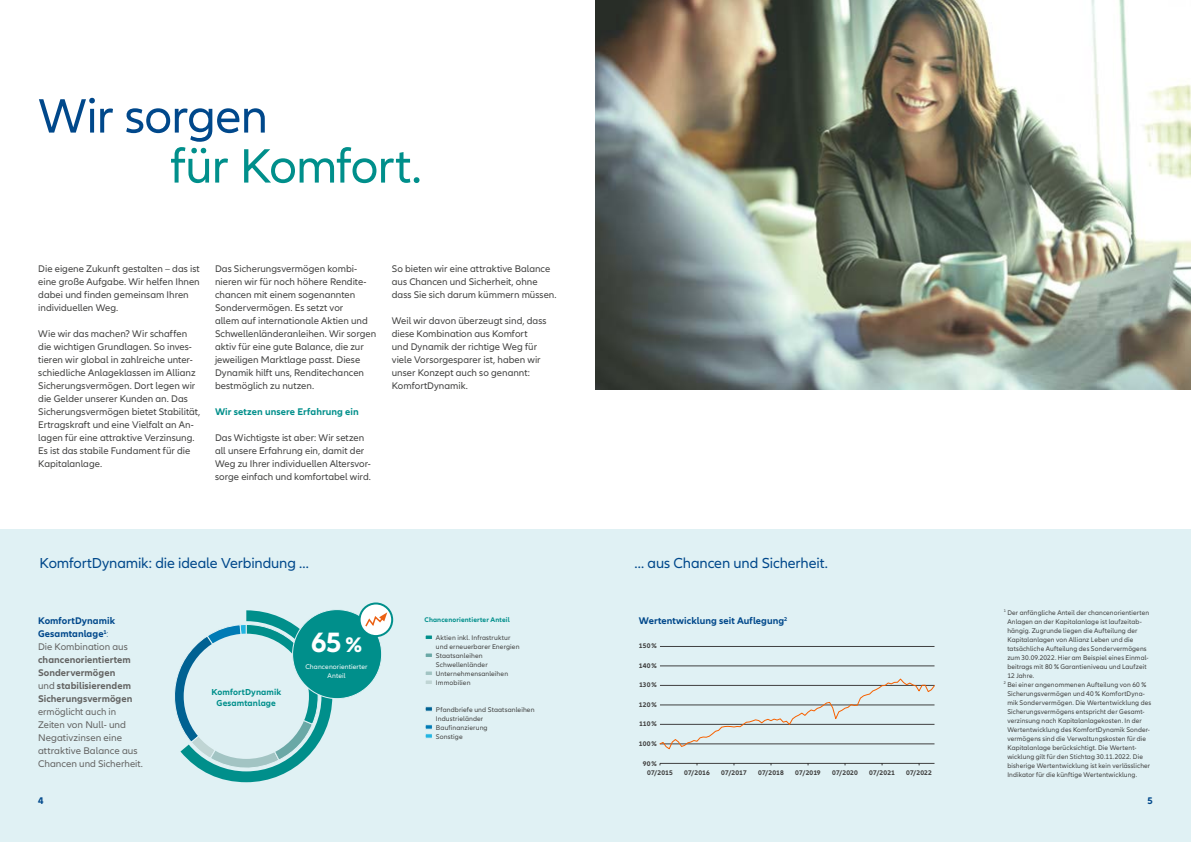
<style>
.page{position:relative;width:1191px;height:842px;background:#fff}
.page>*{position:absolute;margin:0;border:0;box-sizing:border-box;transform-origin:0 0}
.t1{font:50px "Allianz Neo";letter-spacing:-.02em;color:#008f8b}
.t2{font:50px "Allianz Neo";letter-spacing:-.015em;color:#00488b}
.t3{font:700 29px "Allianz Neo";color:#fff}
.t4{font:15px "Allianz Neo";letter-spacing:-.01em;color:#00488b}
.t5{font:10px/13px "Allianz Neo";color:#414140}
.t6{font:10px/13px "Allianz Neo";color:#636362}
.t7{font:700 10px/13px "Allianz Neo";letter-spacing:.005em;color:#00488b}
.t8{font:700 10px/13px "Allianz Neo";letter-spacing:.005em;color:#636362}
.t9{font:700 10px "Allianz Neo";letter-spacing:.005em;color:#008f8b}
.t10{font:700 9px/11px "Allianz Neo";letter-spacing:.01em;color:#008f8b;text-align:center}
.t11{font:7px/9px "Allianz Neo";letter-spacing:.015em;color:#414140}
.t12{font:700 7px/9.4px "Allianz Neo";letter-spacing:.015em;color:#414140}
.t13{font:700 7px "Allianz Neo";letter-spacing:.02em;color:#008f8b}
.t14{font:7px/9px "Allianz Neo";letter-spacing:.015em;color:#fff;text-align:center}
.s1{font-weight:300}
.s2{font-weight:400;color:#636362}
.s3{font-weight:400}
.s4{font-size:21.8px}
</style>
<div class="page">
<div style="left:0;top:529px;width:1191px;height:313px;background:#e0f1f4"></div>
<svg style="left:174px;top:610px;width:158px;height:172px"></svg>
<img style="left:595px;top:0;width:596px;height:389px">
<svg style="left:425px;top:635px;width:7px;height:4px"></svg>
<svg style="left:425px;top:653px;width:7px;height:4px"></svg>
<svg style="left:425px;top:671px;width:7px;height:4px"></svg>
<svg style="left:426px;top:680px;width:6px;height:4px"></svg>
<svg style="left:425px;top:706px;width:7px;height:6px"></svg>
<svg style="left:425px;top:724px;width:7px;height:6px"></svg>
<svg style="left:425px;top:733px;width:7px;height:6px"></svg>
<div style="left:185px;top:635px;width:123px;height:123px;background:#e0f1f4;border-radius:50%"></div>
<div style="left:292px;top:610px;width:89px;height:89px;background:#008f8b;border-radius:50%"></div>
<svg style="left:359px;top:603px;width:33px;height:33px"></svg>
<div style="left:358px;top:602px;width:35px;height:35px;border:2px solid #008f8b;border-radius:50%"></div>
<svg style="left:364px;top:612px;width:23px;height:16px"></svg>
<hr style="left:660px;top:646px;width:274px;height:1px;background:#404040">
<hr style="left:660px;top:665px;width:274px;height:1px;background:#404040">
<hr style="left:660px;top:763px;width:274px;height:1px;background:#404040">
<svg style="left:659px;top:678px;width:276px;height:72px"></svg>
<h1 class="t2" style="left:38px;top:87px;width:231px">Wir sorgen</h1>
<h1 class="t1" style="left:170px;top:137px;width:253px">für Komfort.</h1>
<p class="t5" style="left:38px;top:263px;width:163px">Die eigene Zukunft gestalten – das ist eine große Aufgabe. Wir helfen Ihnen dabei und finden gemeinsam Ihren individuellen Weg.</p>
<p class="t5" style="left:38px;top:328px;width:164px">Wie wir das machen? Wir schaffen die wichtigen Grundlagen. So inves&shy;tieren wir global in zahlreiche unter&shy;schiedliche Anlageklassen im Allianz Sicherungsvermögen. Dort legen wir die Gelder unserer Kunden an. Das Sicherungsvermögen bietet Stabilität, Ertragskraft und eine Vielfalt an An&shy;lagen für eine attraktive Verzinsung.<br>Es ist das stabile Fundament für die Kapitalanlage.</p>
<p class="t5" style="left:215px;top:263px;width:163px">Das Sicherungsvermögen kombi&shy;nieren wir für noch höhere Rendite&shy;chancen mit einem sogenannten Sondervermögen. Es setzt vor<br>allem auf internationale Aktien und Schwellenländeranleihen. Wir sorgen aktiv für eine gute Balance, die zur jeweiligen Marktlage passt. Diese Dynamik hilft uns, Renditechancen bestmöglich zu nutzen.</p>
<p class="t9" style="left:215px;top:406px;width:145px">Wir setzen unsere Erfahrung ein</p>
<p class="t5" style="left:215px;top:432px;width:157px">Das Wichtigste ist aber: Wir setzen all unsere Erfahrung ein, damit der Weg zu Ihrer individuellen Altersvor&shy;sorge einfach und komfortabel wird.</p>
<p class="t5" style="left:392px;top:263px;width:166px">So bieten wir eine attraktive Balance aus Chancen und Sicherheit, ohne dass Sie sich darum kümmern müssen.</p>
<p class="t5" style="left:392px;top:315px;width:156px">Weil wir davon überzeugt sind, dass diese Kombination aus Komfort und Dynamik der richtige Weg für viele Vorsorgesparer ist, haben wir unser Konzept auch so genannt:<br>KomfortDynamik.</p>
<h3 class="t4" style="left:40px;top:554px;width:271px">KomfortDynamik: die ideale Verbindung …</h3>
<h3 class="t4" style="left:634px;top:554px;width:195px">… aus Chancen und Sicherheit.</h3>
<p class="t7" style="left:38px;top:614px;width:91px">KomfortDynamik<br>Gesamtanlage<sup>1</sup><span class="s1">:<br></span><span class="s2">Die Kombination aus</span></p>
<p class="t8" style="left:38px;top:653px;width:96px">chancenorientiertem<br>Sondervermögen <span class="s3">und</span> stabilisierendem<br>Sicherungsvermögen</p>
<p class="t6" style="left:38px;top:705px;width:107px">ermöglicht auch in<br>Zeiten von Null- und<br>Negativzinsen eine attraktive Balance aus<br>Chancen und Sicherheit.</p>
<p class="t10" style="left:211px;top:687px;width:71px">KomfortDynamik<br>Gesamtanlage</p>
<h2 class="t3" style="left:311px;top:626px;width:52px">65<span class="s4">%</span></h2>
<p class="t14" style="left:305px;top:662px;width:64px">Chancenorientierter<br>Anteil</p>
<p class="t13" style="left:424px;top:615px;width:87px">Chancenorientierter Anteil</p>
<p class="t11" style="left:436px;top:633px;width:85px">Aktien inkl. Infrastruktur und erneuerbarer Energien<br>Staatsanleihen<br>Schwellenländer<br>Unternehmensanleihen<br>Immobilien</p>
<p class="t11" style="left:436px;top:705px;width:100px">Pfandbriefe und Staatsanleihen<br>Industrieländer<br>Baufinanzierung<br>Sonstige</p>
<p class="t7" style="left:639px;top:614px;width:150px">Wertentwicklung seit Auflegung<sup>2</sup></p>
<p class="t12" style="left:639px;top:641px;width:19px">150%</p>
<p class="t12" style="left:639px;top:661px;width:19px">140%</p>
<p class="t12" style="left:639px;top:680px;width:19px">130%</p>
<p class="t12" style="left:639px;top:700px;width:19px">120%</p>
<p class="t12" style="left:639px;top:719px;width:19px">110%</p>
<p class="t12" style="left:639px;top:739px;width:19px">100%</p>
<p class="t12" style="left:647px;top:759px;width:27px;text-indent:-4px">90%<br>07/2015</p>
<p class="t12" style="left:684px;top:768px;width:27px">07/2016</p>
<p class="t12" style="left:721px;top:768px;width:27px">07/2017</p>
<p class="t12" style="left:758px;top:768px;width:27px">07/2018</p>
<p class="t12" style="left:795px;top:768px;width:27px">07/2019</p>
<p class="t12" style="left:832px;top:768px;width:27px">07/2020</p>
<p class="t12" style="left:869px;top:768px;width:27px">07/2021</p>
<p class="t12" style="left:906px;top:768px;width:27px">07/2022</p>
<p class="t11" style="left:1003px;top:608px;width:147px"><sup>1</sup> Der anfängliche Anteil der chancenorientierten</p>
<p class="t11" style="left:1007px;top:617px;width:136px">Anlagen an der Kapitalanlage ist laufzeitab-</p>
<p class="t11" style="left:1007px;top:626px;width:132px">hängig. Zugrunde liegen die Aufteilung der</p>
<p class="t11" style="left:1007px;top:635px;width:128px">Kapitalanlagen von Allianz Leben und die</p>
<p class="t11" style="left:1007px;top:644px;width:141px">tatsächliche Aufteilung des Sondervermögens</p>
<p class="t11" style="left:1007px;top:653px;width:143px">zum 30.09.2022. Hier am Beispiel eines Einmal-</p>
<p class="t11" style="left:1007px;top:662px;width:141px">beitrags mit 80 % Garantieniveau und Laufzeit</p>
<p class="t11" style="left:1007px;top:671px;width:28px">12 Jahre.</p>
<p class="t11" style="left:1003px;top:680px;width:144px"><sup>2</sup> Bei einer angenommenen Aufteilung von 60 %</p>
<p class="t11" style="left:1007px;top:689px;width:139px">Sicherungsvermögen und 40 % KomfortDyna-</p>
<p class="t11" style="left:1007px;top:698px;width:145px">mik Sondervermögen. Die Wertentwicklung des</p>
<p class="t11" style="left:1007px;top:707px;width:139px">Sicherungsvermögens entspricht der Gesamt-</p>
<p class="t11" style="left:1007px;top:716px;width:136px">verzinsung nach Kapitalanlagekosten. In der</p>
<p class="t11" style="left:1007px;top:725px;width:144px">Wertentwicklung des KomfortDynamik Sonder-</p>
<p class="t11" style="left:1007px;top:734px;width:140px">vermögens sind die Verwaltungskosten für die</p>
<p class="t11" style="left:1007px;top:743px;width:131px">Kapitalanlage berücksichtigt. Die Wertent-</p>
<p class="t11" style="left:1007px;top:752px;width:137px">wicklung gilt für den Stichtag 30.11.2022. Die</p>
<p class="t11" style="left:1007px;top:761px;width:144px">bisherige Wertentwicklung ist kein verlässlicher</p>
<p class="t11" style="left:1007px;top:770px;width:131px">Indikator für die künftige Wertentwicklung.</p>
<p class="t7" style="left:38px;top:794px;width:7px">4</p>
<p class="t7" style="left:1147px;top:794px;width:7px">5</p>
</div>
